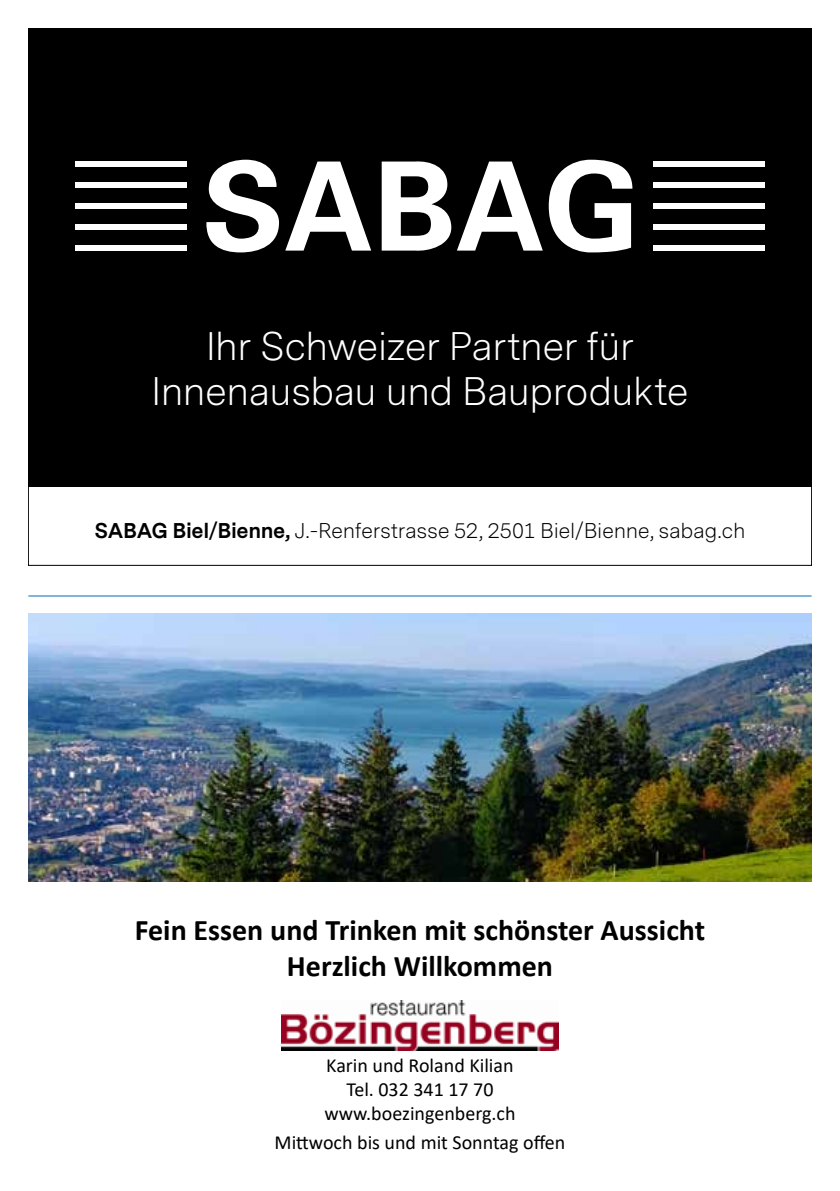
<style>
.page{position:relative;width:840px;height:1191px;background:#fff}
.page>*{position:absolute;margin:0;border:0;box-sizing:border-box;transform-origin:0 0}
.t1{font:300 37.2px/44.6px "Messina Sans";letter-spacing:.005em;color:#fff;text-align:center}
.t2{font:700 30px/36px "Calibri";color:#000;text-align:center}
.t3{font:20px/24px "Calibri";color:#000;text-align:center}
.t4{font:300 20px "Messina Sans";letter-spacing:.015em;color:#000}
.s1{font-weight:700}
</style>
<div class="page">
<hr style="left:28px;top:595px;width:783px;height:1px;background:#006db7">
<img style="left:28px;top:614px;width:783px;height:268px">
<img style="left:281px;top:1000px;width:277px;height:50px">
<div style="left:28px;top:28px;width:783px;height:459px;background:#000"></div>
<svg style="left:206px;top:160px;width:73px;height:92px"></svg>
<div style="left:75px;top:245px;width:111px;height:5px;background:#fff"></div>
<div style="left:75px;top:224px;width:111px;height:5px;background:#fff"></div>
<div style="left:75px;top:203px;width:111px;height:5px;background:#fff"></div>
<div style="left:75px;top:182px;width:111px;height:5px;background:#fff"></div>
<div style="left:75px;top:161px;width:111px;height:6px;background:#fff"></div>
<div style="left:653px;top:224px;width:111px;height:5px;background:#fff"></div>
<div style="left:653px;top:203px;width:111px;height:5px;background:#fff"></div>
<div style="left:653px;top:182px;width:111px;height:5px;background:#fff"></div>
<svg style="left:548px;top:160px;width:84px;height:92px"></svg>
<svg style="left:285px;top:161px;width:86px;height:90px"></svg>
<svg style="left:381px;top:161px;width:161px;height:90px"></svg>
<div style="left:653px;top:245px;width:111px;height:5px;background:#fff"></div>
<div style="left:653px;top:161px;width:111px;height:6px;background:#fff"></div>
<h1 class="t1" style="left:151px;top:325px;width:538px">Ihr Schweizer Partner für<br>Innenausbau und Bauprodukte</h1>
<p class="t4" style="left:95px;top:518px;width:651px"><span class="s1">SABAG Biel/Bienne,</span> J.-Renferstrasse 52, 2501 Biel/Bienne, sabag.ch</p>
<h2 class="t2" style="left:135px;top:912px;width:571px">Fein Essen und Trinken mit schönster Aussicht<br>Herzlich Willkommen</h2>
<p class="t3" style="left:324px;top:1053px;width:192px">Karin und Roland Kilian<br>Tel. 032 341 17 70 www.boezingenberg.ch</p>
<p class="t3" style="left:274px;top:1130px;width:292px">Mittwoch bis und mit Sonntag offen</p>
</div>
